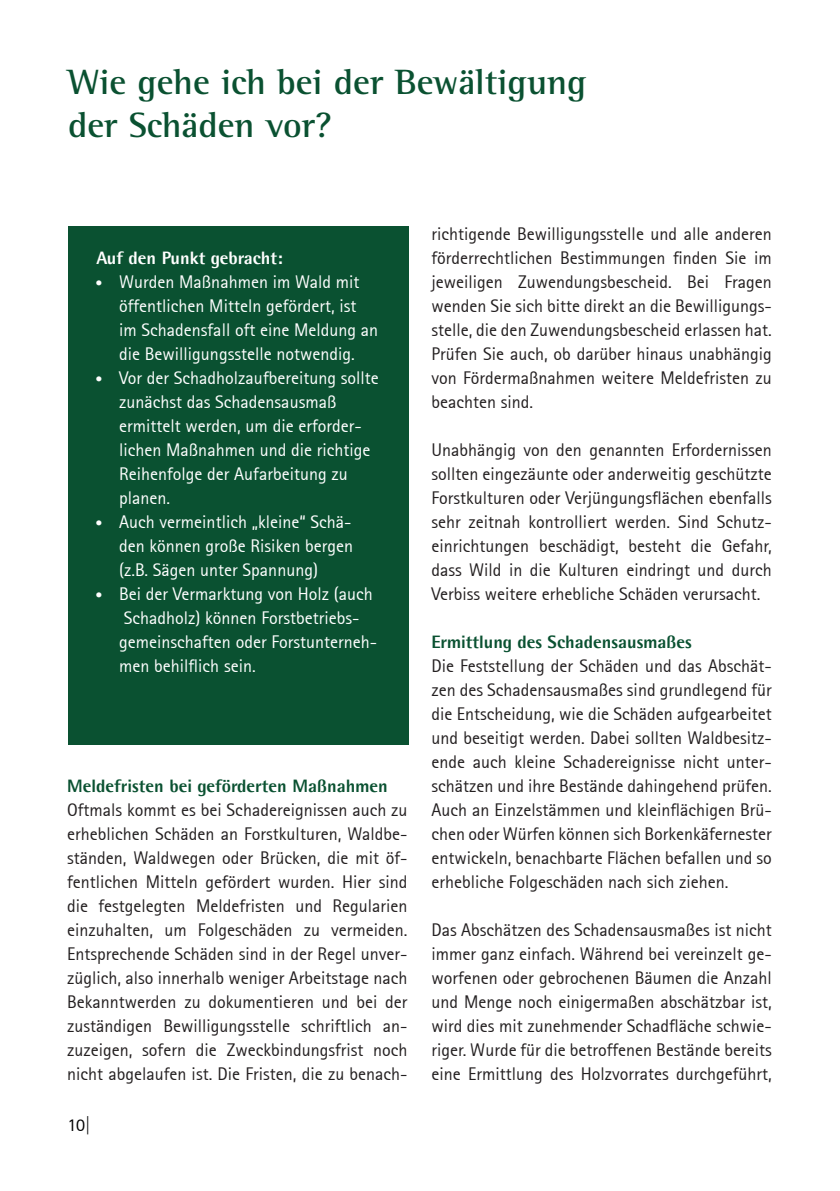
<style>
.page{position:relative;width:840px;height:1191px;background:#fff}
.page>*{position:absolute;margin:0;border:0;box-sizing:border-box;transform-origin:0 0}
.Überschrift_grün_18pt_bold{font:700 36px/43.2px "Rotis Semi Serif Std";color:#0a5131}
.Fließtext_9pt_reg{font:18px/24px "Rotis Sans Serif";color:#231f20;text-align:justify}
.Fließtext_9pt_reg-2{font:18px/24px "Rotis Sans Serif";color:#fff}
.Überschrift_9pt_grün_bold{font:700 18px "Agfa Rotis Semisans Ex";color:#0a5131}
.Überschrift_9pt_grün_bold-2{font:700 18px "Agfa Rotis Semisans Ex";color:#fff}
.t1{font:18px "Rotis Sans Serif";color:#000}
.Fließtext_9pt_reg-3{font:14px "Rotis Sans Serif";color:#fff}
</style>
<div class="page">
<div style="left:68px;top:226px;width:340px;height:518px;background:#0a5131"></div>
<p class="Überschrift_grün_18pt_bold" style="left:68px;top:60px;width:519px">Wie gehe ich bei der Bewältigung der Schäden vor?</p>
<p class="Überschrift_9pt_grün_bold-2" style="left:96px;top:247px;width:187px">Auf den Punkt gebracht:</p>
<p class="Fließtext_9pt_reg-2" style="left:119px;top:270px;width:260px">Wurden Maßnahmen im Wald mit öffentlichen Mitteln gefördert, ist im Schadensfall oft eine Meldung an die Bewilligungsstelle notwendig.</p>
<p class="Fließtext_9pt_reg-2" style="left:119px;top:366px;width:261px">Vor der Schadholzaufbereitung sollte</p>
<p class="Fließtext_9pt_reg-2" style="left:119px;top:390px;width:252px">zunächst das Schadensausmaß ermittelt werden, um die erforder‑ lichen Maßnahmen und die richtige<br>Reihenfolge der Aufarbeitung zu planen.</p>
<p class="Fließtext_9pt_reg-2" style="left:119px;top:510px;width:235px">Auch vermeintlich „kleine“ Schä‑ den können große Risiken bergen</p>
<p class="Fließtext_9pt_reg-2" style="left:119px;top:558px;width:200px">(z.B. Sägen unter Spannung)</p>
<p class="Fließtext_9pt_reg-2" style="left:119px;top:582px;width:255px">Bei der Vermarktung von Holz (auch</p>
<p class="Fließtext_9pt_reg-2" style="left:124px;top:606px;width:237px">Schadholz) können Forstbetriebs‑</p>
<p class="Fließtext_9pt_reg-2" style="left:119px;top:630px;width:259px">gemeinschaften oder Forstunterneh‑</p>
<p class="Fließtext_9pt_reg-2" style="left:119px;top:654px;width:138px">men behilflich sein.</p>
<p class="Fließtext_9pt_reg-3" style="left:95px;top:275px;width:8px">•</p>
<p class="Fließtext_9pt_reg-3" style="left:95px;top:371px;width:8px">•</p>
<p class="Fließtext_9pt_reg-3" style="left:95px;top:515px;width:8px">•</p>
<p class="Fließtext_9pt_reg-3" style="left:95px;top:587px;width:8px">•</p>
<p class="Überschrift_9pt_grün_bold" style="left:67px;top:775px;width:322px">Meldefristen bei geförderten Maßnahmen</p>
<p class="Fließtext_9pt_reg" style="left:67px;top:798px;width:342px">Oftmals kommt es bei Schadereignissen auch zu erheblichen Schäden an Forstkulturen, Waldbe‑ ständen, Waldwegen oder Brücken, die mit öf‑ fentlichen Mitteln gefördert wurden. Hier sind die festgelegten Meldefristen und Regularien einzuhalten, um Folgeschäden zu vermeiden.<br>Entsprechende Schäden sind in der Regel unver‑ züglich, also innerhalb weniger Arbeitstage nach Bekanntwerden zu dokumentieren und bei der zuständigen Bewilligungsstelle schriftlich an‑ zuzeigen, sofern die Zweckbindungsfrist noch nicht abgelaufen ist. Die Fristen, die zu benach‑</p>
<p class="t1" style="left:68px;top:1114px;width:25px">10|</p>
<p class="Fließtext_9pt_reg" style="left:431px;top:222px;width:342px">richtigende Bewilligungsstelle und alle anderen förderrechtlichen Bestimmungen finden Sie im jeweiligen Zuwendungsbescheid. Bei Fragen wenden Sie sich bitte direkt an die Bewilligungs‑ stelle, die den Zuwendungsbescheid erlassen hat.<br>Prüfen Sie auch, ob darüber hinaus unabhängig von Fördermaßnahmen weitere Meldefristen zu beachten sind.</p>
<p class="Fließtext_9pt_reg" style="left:431px;top:438px;width:342px">Unabhängig von den genannten Erfordernissen sollten eingezäunte oder anderweitig geschützte Forstkulturen oder Verjüngungsflächen ebenfalls sehr zeitnah kontrolliert werden. Sind Schutz‑ einrichtungen beschädigt, besteht die Gefahr, dass Wild in die Kulturen eindringt und durch Verbiss weitere erhebliche Schäden verursacht.</p>
<p class="Überschrift_9pt_grün_bold" style="left:431px;top:631px;width:262px">Ermittlung des Schadensausmaßes</p>
<p class="Fließtext_9pt_reg" style="left:431px;top:654px;width:342px">Die Feststellung der Schäden und das Abschät‑ zen des Schadensausmaßes sind grundlegend für die Entscheidung, wie die Schäden aufgearbeitet und beseitigt werden. Dabei sollten Waldbesitz‑ ende auch kleine Schadereignisse nicht unter‑ schätzen und ihre Bestände dahingehend prüfen.<br>Auch an Einzelstämmen und kleinflächigen Brü‑ chen oder Würfen können sich Borkenkäfernester entwickeln, benachbarte Flächen befallen und so erhebliche Folgeschäden nach sich ziehen.</p>
<p class="Fließtext_9pt_reg" style="left:431px;top:918px;width:342px">Das Abschätzen des Schadensausmaßes ist nicht immer ganz einfach. Während bei vereinzelt ge‑ worfenen oder gebrochenen Bäumen die Anzahl und Menge noch einigermaßen abschätzbar ist, wird dies mit zunehmender Schadfläche schwie‑ riger. Wurde für die betroffenen Bestände bereits eine Ermittlung des Holzvorrates durchgeführt,</p>
</div>
